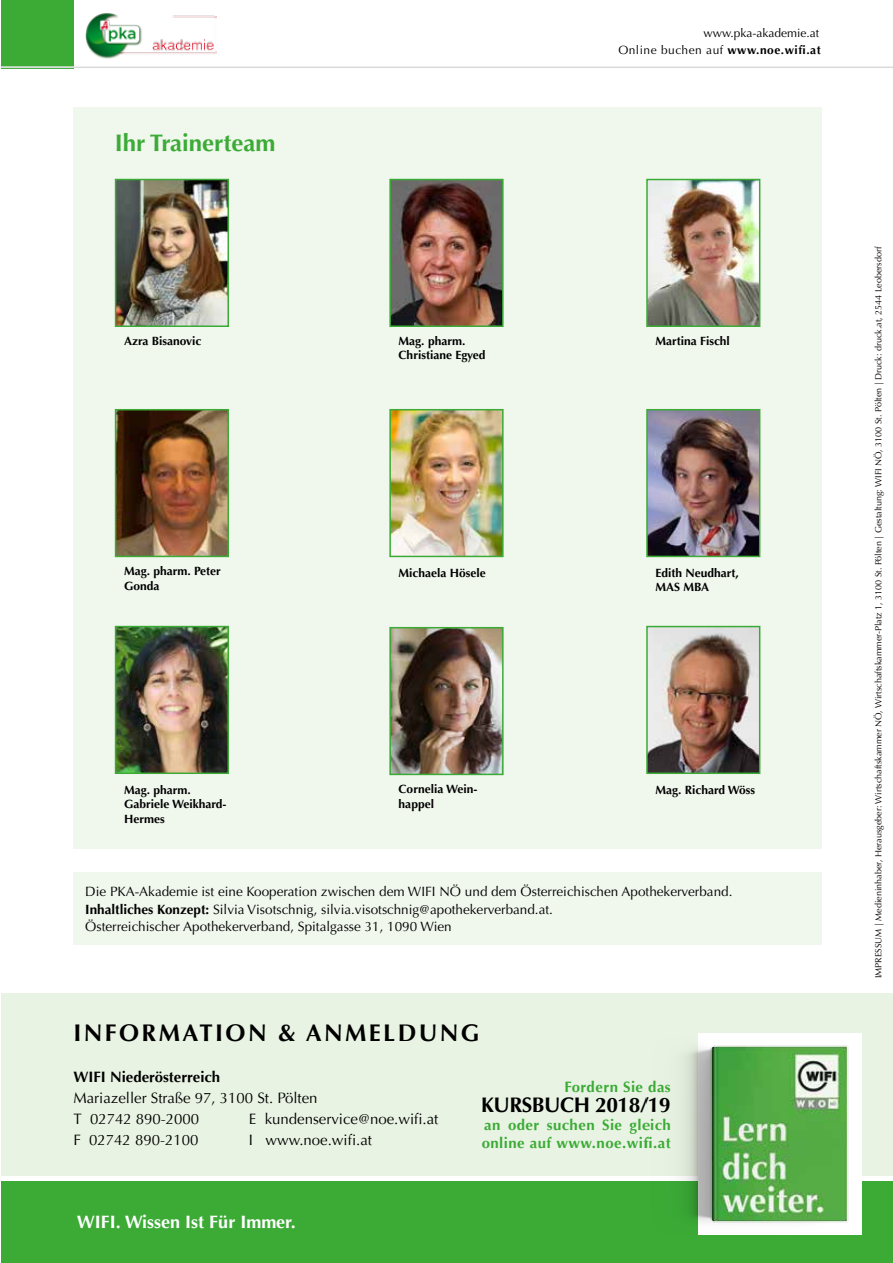
<style>
.page{position:relative;width:893px;height:1263px;background:#fff}
.page>*{position:absolute;margin:0;border:0;box-sizing:border-box;transform-origin:0 0}
.t1{font:700 24px "Optima";letter-spacing:.1em;color:#000}
.t2{font:700 24px "Optima LT Std";color:#3bab36}
.t3{font:700 21px "Optima";letter-spacing:-.02em;color:#000}
.t4{font:700 18px "Optima LT Std";color:#fff}
.t5{font:15px/21px "Optima Roman";color:#000}
.t6{font:700 15px/18px "Optima";letter-spacing:.03em;color:#3bab36}
.t7{font:700 15px "Optima";color:#000}
.t8{font:13.5px/17.2px "Optima LT Std";color:#000}
.t9{font:700 12px/14.4px "Optima LT Std";color:#000}
.t10{font:12px "Optima LT Std";letter-spacing:.04em;color:#000}
.t11{font:12px "Optima LT Std";letter-spacing:.01em;color:#000}
.t12{font:9px "Optima LT Std";color:#000}
.s1{font-weight:700}
</style>
<div class="page">
<div style="left:1px;top:0;width:72px;height:68px;background:#3bab36"></div>
<hr style="left:1px;top:67px;width:892px;height:1px;background:#d9dada">
<img style="left:85px;top:13px;width:131px;height:46px">
<div style="left:73px;top:872px;width:748px;height:73px;background:#f0f7ed"></div>
<div style="left:73px;top:107px;width:748px;height:741px;background:#f0f7ed"></div>
<img style="left:118px;top:629px;width:108px;height:142px">
<div style="left:115px;top:626px;width:114px;height:148px;border:2px solid #3bab36"></div>
<img style="left:649px;top:182px;width:108px;height:142px">
<div style="left:646px;top:179px;width:114px;height:148px;border:2px solid #3bab36"></div>
<img style="left:118px;top:412px;width:108px;height:142px">
<div style="left:115px;top:409px;width:114px;height:148px;border:2px solid #3bab36"></div>
<img style="left:392px;top:630px;width:109px;height:142px">
<div style="left:389px;top:627px;width:115px;height:148px;border:2px solid #3bab36"></div>
<img style="left:118px;top:182px;width:108px;height:142px">
<div style="left:115px;top:179px;width:114px;height:148px;border:2px solid #3bab36"></div>
<img style="left:392px;top:412px;width:109px;height:142px">
<div style="left:389px;top:409px;width:115px;height:148px;border:2px solid #3bab36"></div>
<img style="left:649px;top:629px;width:108px;height:142px">
<div style="left:646px;top:626px;width:114px;height:148px;border:2px solid #3bab36"></div>
<div style="left:1px;top:993px;width:892px;height:183px;background:#e9f3e3"></div>
<div style="left:1px;top:1182px;width:892px;height:81px;background:#3bab36"></div>
<img style="left:646px;top:1033px;width:231px;height:202px">
<img style="left:704px;top:1037px;width:151px;height:194px">
<img style="left:392px;top:182px;width:109px;height:142px">
<div style="left:389px;top:179px;width:115px;height:148px;border:2px solid #3bab36"></div>
<img style="left:649px;top:412px;width:108px;height:142px">
<div style="left:646px;top:409px;width:114px;height:148px;border:2px solid #3bab36"></div>
<p class="t11" style="left:703px;top:26px;width:117px">www.pka-akademie.at</p>
<p class="t10" style="left:618px;top:43px;width:204px">Online buchen auf <span class="s1">www.noe.wifi.at</span></p>
<h1 class="t2" style="left:115px;top:129px;width:162px">Ihr Trainerteam</h1>
<p class="t9" style="left:124px;top:334px;width:79px">Azra Bisanovic</p>
<p class="t9" style="left:399px;top:334px;width:88px">Mag. pharm.<br>Christiane Egyed</p>
<p class="t9" style="left:655px;top:334px;width:76px">Martina Fischl</p>
<p class="t9" style="left:124px;top:564px;width:98px">Mag. pharm. Peter<br>Gonda</p>
<p class="t9" style="left:399px;top:566px;width:89px">Michaela Hösele</p>
<p class="t9" style="left:655px;top:566px;width:85px">Edith Neudhart,<br>MAS MBA</p>
<p class="t9" style="left:124px;top:783px;width:104px">Mag. pharm.<br>Gabriele Weikhard-<br>Hermes</p>
<p class="t9" style="left:399px;top:782px;width:80px">Cornelia Wein&shy;happel</p>
<p class="t9" style="left:655px;top:783px;width:101px">Mag. Richard Wöss</p>
<p class="t8" style="left:85px;top:883px;width:649px">Die PKA-Akademie ist eine Kooperation zwischen dem WIFI NÖ und dem Österreichischen Apothekerverband.<br><span class="s1">Inhaltliches Konzept:</span> Silvia Visotschnig, silvia.visotschnig@apothekerverband.at.<br>Österreichischer Apothekerverband, Spitalgasse 31, 1090 Wien</p>
<h1 class="t1" style="left:73px;top:1017px;width:408px">INFORMATION &amp; ANMELDUNG</h1>
<p class="t7" style="left:73px;top:1067px;width:148px">WIFI Niederösterreich</p>
<p class="t5" style="left:73px;top:1087px;width:246px">Mariazeller Straße 97, 3100 St. Pölten<br>T 02742 890-2000</p>
<p class="t5" style="left:249px;top:1108px;width:191px">E kundenservice@noe.wifi.at</p>
<p class="t5" style="left:73px;top:1129px;width:127px">F 02742 890-2100</p>
<p class="t5" style="left:249px;top:1129px;width:125px">I www.noe.wifi.at</p>
<h3 class="t4" style="left:77px;top:1211px;width:221px">WIFI. Wissen Ist Für Immer.</h3>
<p class="t6" style="left:564px;top:1077px;width:108px">Fordern Sie das</p>
<h2 class="t3" style="left:481px;top:1091px;width:191px">KURSBUCH 2018/19</h2>
<p class="t6" style="left:482px;top:1115px;width:191px">an oder suchen Sie gleich online auf www.noe.wifi.at</p>
<p class="t12" style="left:873px;top:978px;width:733px;rotate:-90deg">IMPRESSUM | Medieninhaber, Herausgeber: Wirtschaftskammer NÖ, Wirtschaftskammer-Platz 1, 3100 St. Pölten | Gestaltung: WIFI NÖ, 3100 St. Pölten | Druck: druck.at, 2544 Leobersdorf</p>
</div>
